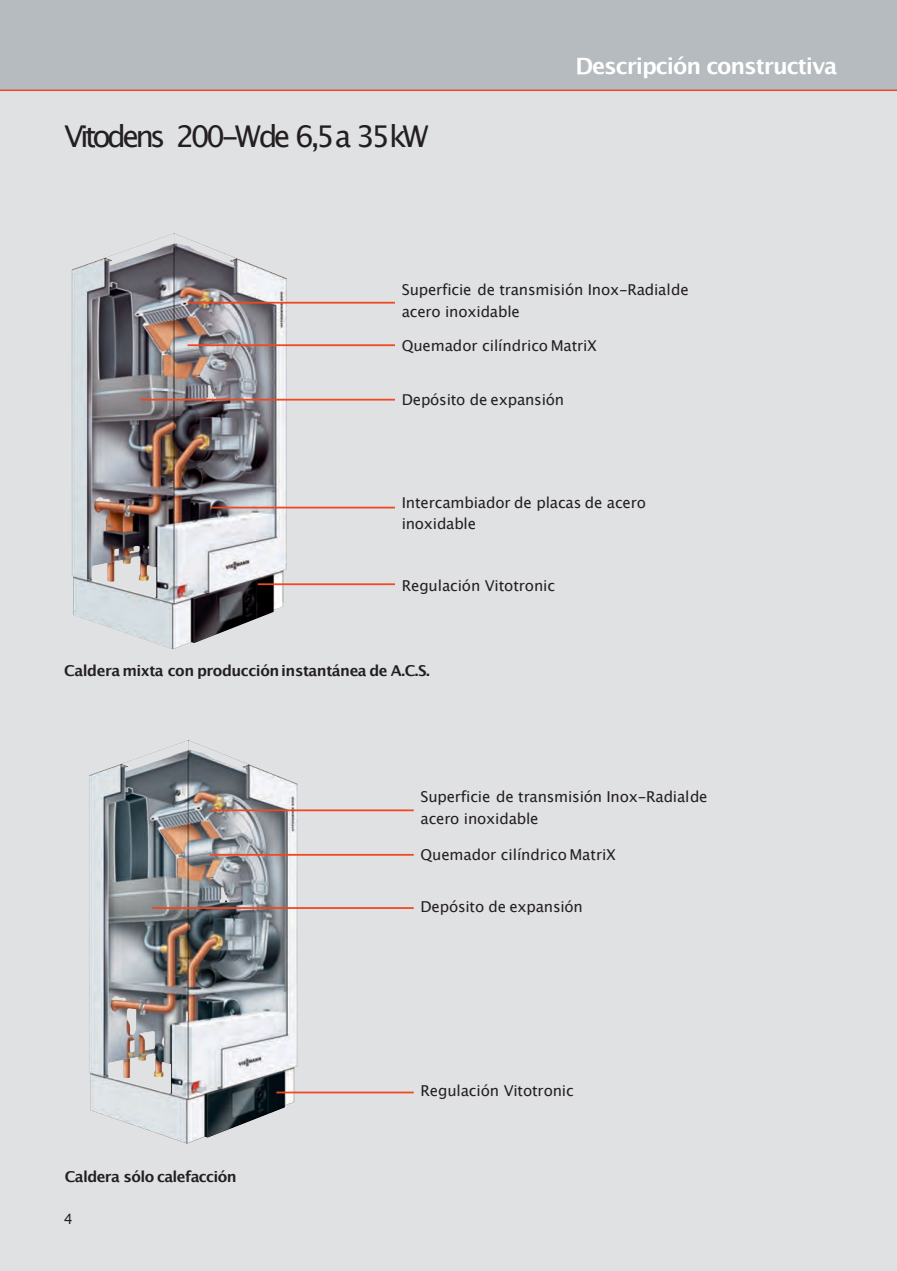
<style>
.page{position:relative;width:897px;height:1271px;background:#fff}
.page>*{position:absolute;margin:0;border:0;box-sizing:border-box;transform-origin:0 0}
.t1{font:30px "Lucida Grande";letter-spacing:-.125em;color:#231f20}
.t2{font:700 22.5px "Lucida Grande";letter-spacing:-.05em;color:#fff}
.t3{font:15px/21.6px "Lucida Grande";letter-spacing:-.01em;color:#231f20}
.t4{font:700 15px "Lucida Grande";letter-spacing:-.03em;color:#231f20}
.t5{font:14.25px "Lucida Grande";color:#231f20}
</style>
<div class="page">
<div style="left:0;top:0;width:896px;height:1271px;background:#e0e1e3"></div>
<div style="left:0;top:0;width:896px;height:91px;background:#b5bbbe"></div>
<img style="left:72px;top:233px;width:215px;height:416px">
<hr style="left:187px;top:302px;width:208px;height:2px;background:#f04822">
<hr style="left:187px;top:344px;width:208px;height:2px;background:#f04822">
<hr style="left:140px;top:399px;width:255px;height:1px;background:#f04822">
<hr style="left:211px;top:507px;width:184px;height:1px;background:#f04822">
<hr style="left:257px;top:583px;width:138px;height:2px;background:#f04822">
<img style="left:89px;top:740px;width:208px;height:403px">
<hr style="left:210px;top:809px;width:203px;height:2px;background:#f04822">
<hr style="left:210px;top:854px;width:203px;height:2px;background:#f04822">
<hr style="left:152px;top:907px;width:261px;height:2px;background:#f04822">
<hr style="left:276px;top:1091px;width:137px;height:2px;background:#f04822">
<hr style="left:0;top:90px;width:896px;height:1px;background:#f04822">
<h1 class="t1" style="left:64px;top:124px;width:365px">Vitodens 200-Wde 6,5a 35kW</h1>
<h2 class="t2" style="left:575px;top:56px;width:263px">Descripción constructiva</h2>
<p class="t3" style="left:401px;top:280px;width:288px">Superficie de transmisión Inox-Radialde acero inoxidable</p>
<p class="t3" style="left:401px;top:336px;width:196px">Quemador cilíndrico MatriX</p>
<p class="t3" style="left:401px;top:390px;width:164px">Depósito de expansión</p>
<p class="t3" style="left:401px;top:493px;width:245px">Intercambiador de placas de acero inoxidable</p>
<p class="t3" style="left:401px;top:575px;width:155px">Regulación Vitotronic</p>
<p class="t4" style="left:64px;top:664px;width:367px">Caldera mixta con producción instantánea de A.C.S.</p>
<p class="t3" style="left:420px;top:787px;width:288px">Superficie de transmisión Inox-Radialde acero inoxidable</p>
<p class="t3" style="left:420px;top:845px;width:196px">Quemador cilíndrico MatriX</p>
<p class="t3" style="left:420px;top:897px;width:164px">Depósito de expansión</p>
<p class="t4" style="left:65px;top:1170px;width:173px">Caldera sólo calefacción</p>
<p class="t5" style="left:64px;top:1213px;width:11px">4</p>
<p class="t3" style="left:420px;top:1080px;width:155px">Regulación Vitotronic</p>
</div>
